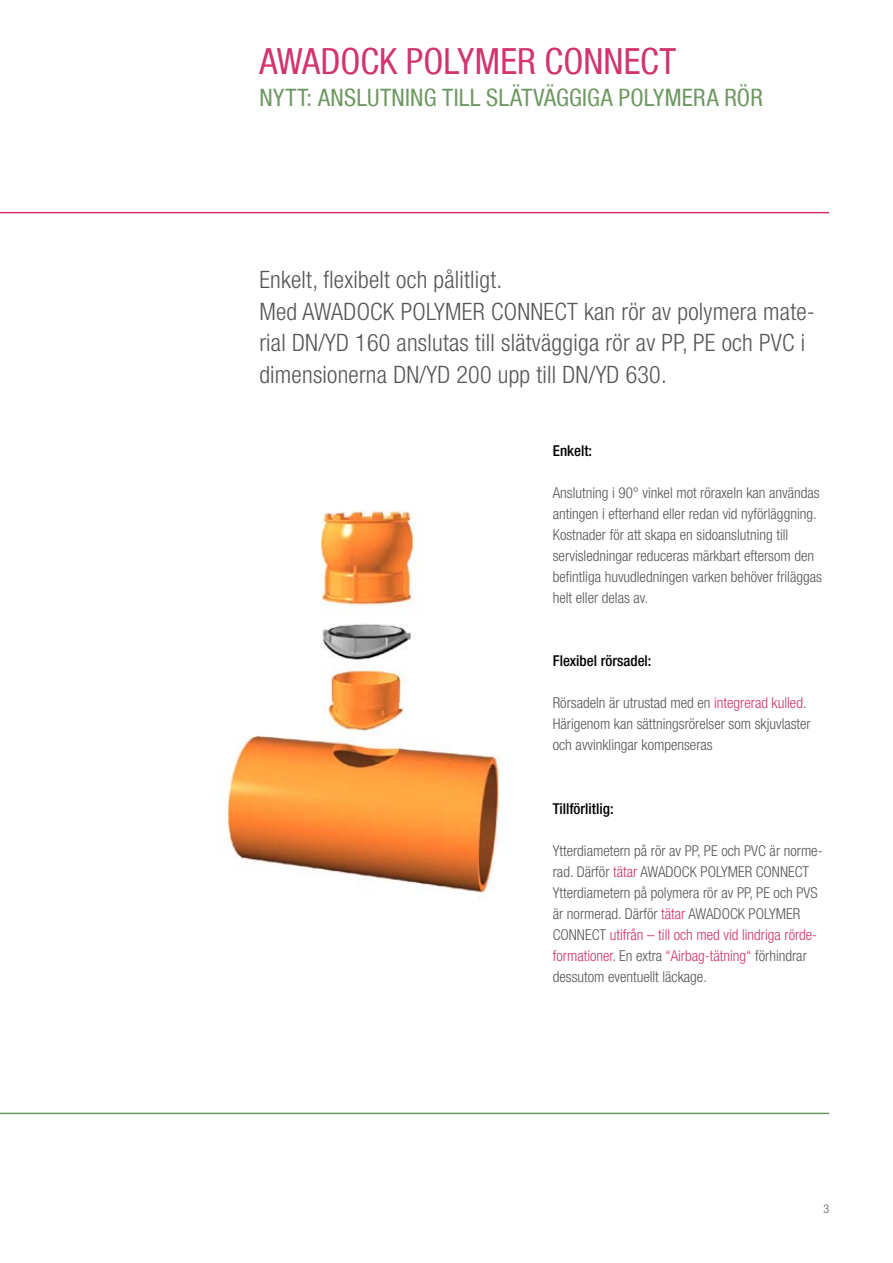
<style>
.page{position:relative;width:893px;height:1263px;background:#fff}
.page>*{position:absolute;margin:0;border:0;box-sizing:border-box;transform-origin:0 0}
.t1{font:condensed 36px "Helvetica Neue LT Com";letter-spacing:.005em;color:#d1346e}
.t2{font:300 condensed 24px/31.5px "Helvetica Neue LT Com";letter-spacing:.01em;color:#575656}
.t3{font:condensed 24px "Helvetica Neue LT Com";letter-spacing:.01em;color:#6e9862}
.t4{font:300 condensed 15px/21px "Helvetica Neue LT Com";color:#575656}
.t5{font:500 condensed 15px "Helvetica Neue LT Com";color:#000}
.t6{font:300 condensed 12px "Helvetica Neue LT Com";color:#575656}
.s1{color:#d1346e}
</style>
<div class="page">
<hr style="left:0;top:212px;width:829px;height:1px;background:#d1346e">
<hr style="left:0;top:1113px;width:829px;height:1px;background:#6e9862">
<img style="left:227px;top:510px;width:273px;height:383px">
<h1 class="t1" style="left:259px;top:40px;width:81px">AWADOCK</h1>
<h1 class="t1" style="left:406px;top:40px;width:272px">POLYMER CONNECT</h1>
<h2 class="t3" style="left:259px;top:83px;width:373px">NYTT: ANSLUTNING TILL SLÄTVÄGGIGA POLYMER</h2>
<h2 class="t3" style="left:707px;top:83px;width:58px">A RÖR</h2>
<h2 class="t2" style="left:259px;top:264px;width:557px">Enkelt, flexibelt och pålitligt.<br>Med AWADOCK POLYMER CONNECT kan rör av polymera mate&shy;rial DN/YD 160 anslutas till slätväggiga rör av PP, PE och PVC i dimensionerna DN/YD 200 upp till DN/YD 630.</h2>
<p class="t5" style="left:553px;top:442px;width:41px">Enkelt:</p>
<p class="t4" style="left:553px;top:483px;width:271px">Anslutning i 90° vinkel mot röraxeln kan användas antingen i efterhand eller redan vid nyförläggning.<br>Kostnader för att skapa en sidoanslutning till servisledningar reduceras märkbart eftersom den befintliga huvudledningen varken behöver friläggas helt eller delas av.</p>
<p class="t5" style="left:553px;top:652px;width:100px">Flexibel rörsadel:</p>
<p class="t4" style="left:553px;top:693px;width:259px">Rörsadeln är utrustad med en <span class="s1">integrerad kulled</span>.<br>Härigenom kan sättningsrörelser som skjuvlaster och avvinklingar kompenseras</p>
<p class="t5" style="left:553px;top:799px;width:62px">Tillförlitlig:</p>
<p class="t4" style="left:553px;top:840px;width:271px">Ytterdiametern på rör av PP, PE och PVC är norme&shy;rad. Därför <span class="s1">tätar</span> AWADOCK POLYMER CONNECT Ytterdiametern på polymera rör av PP, PE och PVS är normerad. Därför <span class="s1">tätar</span> AWADOCK POLYMER CONNECT <span class="s1">utifrån – till och med vid lindriga rörde&shy;formationer.</span> En extra <span class="s1">“Airbag-tätning“</span> förhindrar dessutom eventuellt läckage.</p>
<p class="t6" style="left:823px;top:1201px;width:7px">3</p>
</div>
